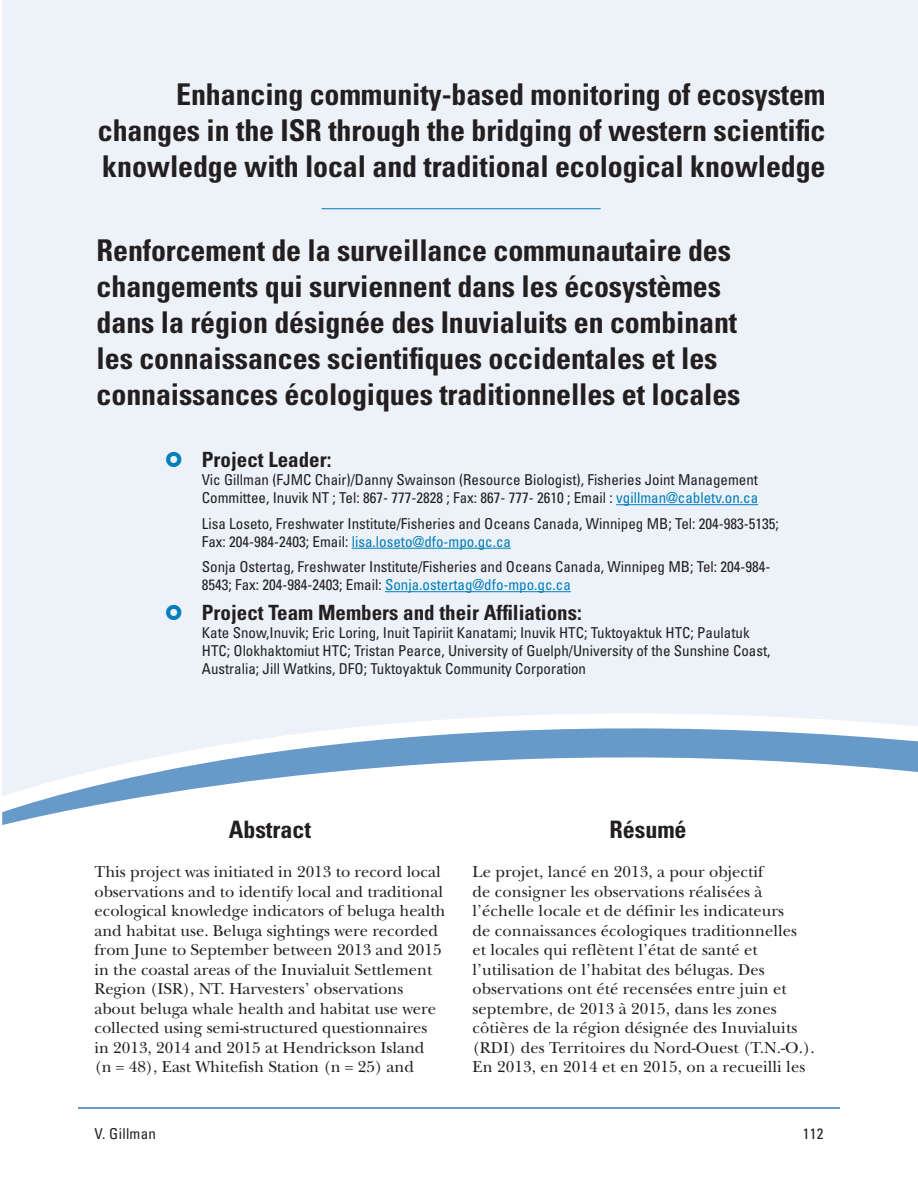
<style>
.page{position:relative;width:918px;height:1188px;background:#fff}
.page>*{position:absolute;margin:0;border:0;box-sizing:border-box;transform-origin:0 0}
.t1{font:700 condensed 30px/36px "Univers";letter-spacing:-.005em;color:#231f20;text-align:justify}
.t2{font:700 condensed 24px "Univers";color:#231f20}
.t3{font:700 condensed 21px "Univers";color:#231f20}
.t4{font:16.5px/19.5px "New Baskerville";color:#231f20}
.t5{font:condensed 15px/18px "Univers";color:#231f20}
.t6{font:condensed 15px "Univers";letter-spacing:.02em;color:#231f20}
.s1{color:#007dbb}
</style>
<div class="page">
<hr style="left:78px;top:1107px;width:762px;height:1px;background:#679ac8">
<div style="left:2px;top:0;width:916px;height:668px;background:#ecf2f8"></div>
<svg style="left:2px;top:668px;width:916px;height:157px"></svg>
<hr style="left:616px;top:504px;width:142px;height:1px;background:#007dbb">
<hr style="left:352px;top:548px;width:159px;height:1px;background:#007dbb">
<hr style="left:385px;top:591px;width:186px;height:1px;background:#007dbb">
<hr style="left:322px;top:208px;width:279px;height:1px;background:#007dbb">
<svg style="left:166px;top:452px;width:15px;height:15px"></svg>
<svg style="left:166px;top:605px;width:15px;height:15px"></svg>
<h1 class="t1" style="left:98px;top:76px;width:729px;text-indent:78px">Enhancing community-based monitoring of ecosystem changes in the ISR through the bridging of western scientific knowledge with local and traditional ecological knowledge</h1>
<p class="t1" style="left:97px;top:232px;width:645px;text-align:left">Renforcement de la surveillance communautaire des changements qui surviennent dans les écosystèmes dans la région désignée des Inuvialuits en combinant les connaissances scientifiques occidentales et les connaissances écologiques traditionnelles et locales</p>
<p class="t3" style="left:202px;top:447px;width:131px">Project Leader:</p>
<p class="t5" style="left:202px;top:471px;width:558px">Vic Gillman (FJMC Chair)/Danny Swainson (Resource Biologist), Fisheries Joint Management<br>Committee, Inuvik NT ; Tel: 867- 777-2828 ; Fax: 867- 777- 2610 ; Email : <span class="s1">vgillman@cabletv.on.ca</span></p>
<p class="t5" style="left:202px;top:514px;width:578px">Lisa Loseto, Freshwater Institute/Fisheries and Oceans Canada, Winnipeg MB; Tel: 204-983-5135;<br>Fax: 204-984-2403; Email: <span class="s1">lisa.loseto@dfo-mpo.gc.ca</span></p>
<p class="t5" style="left:202px;top:558px;width:570px">Sonja Ostertag, Freshwater Institute/Fisheries and Oceans Canada, Winnipeg MB; Tel: 204-984-<br>8543; Fax: 204-984-2403; Email: <span class="s1">Sonja.ostertag@dfo-mpo.gc.ca</span></p>
<p class="t3" style="left:202px;top:600px;width:381px">Project Team Members and their Affiliations:</p>
<p class="t5" style="left:202px;top:624px;width:570px">Kate Snow,Inuvik; Eric Loring, Inuit Tapiriit Kanatami; Inuvik HTC; Tuktoyaktuk HTC; Paulatuk<br>HTC; Olokhaktomiut HTC; Tristan Pearce, University of Guelph/University of the Sunshine Coast,<br>Australia; Jill Watkins, DFO; Tuktoyaktuk Community Corporation</p>
<h2 class="t2" style="left:229px;top:815px;width:84px">Abstract</h2>
<p class="t4" style="left:94px;top:862px;width:353px">This project was initiated in 2013 to record local observations and to identify local and traditional ecological knowledge indicators of beluga health and habitat use. Beluga sightings were recorded from June to September between 2013 and 2015 in the coastal areas of the Inuvialuit Settlement Region (ISR), NT. Harvesters’ observations about beluga whale health and habitat use were collected using semi-structured questionnaires in 2013, 2014 and 2015 at Hendrickson Island (n = 48), East Whitefish Station (n = 25) and</p>
<h2 class="t2" style="left:609px;top:815px;width:79px">Résumé</h2>
<p class="t4" style="left:472px;top:862px;width:344px">Le projet, lancé en 2013, a pour objectif<br>de consigner les observations réalisées à l’échelle locale et de définir les indicateurs<br>de connaissances écologiques traditionnelles et locales qui reflètent l’état de santé et l’utilisation de l’habitat des bélugas. Des observations ont été recensées entre juin et septembre, de 2013 à 2015, dans les zones côtières de la région désignée des Inuvialuits (RDI) des Territoires du Nord-Ouest (T.N.-O.).<br>En 2013, en 2014 et en 2015, on a recueilli les</p>
<p class="t6" style="left:94px;top:1124px;width:63px">V. Gillman</p>
<p class="t5" style="left:803px;top:1124px;width:22px">112</p>
</div>
